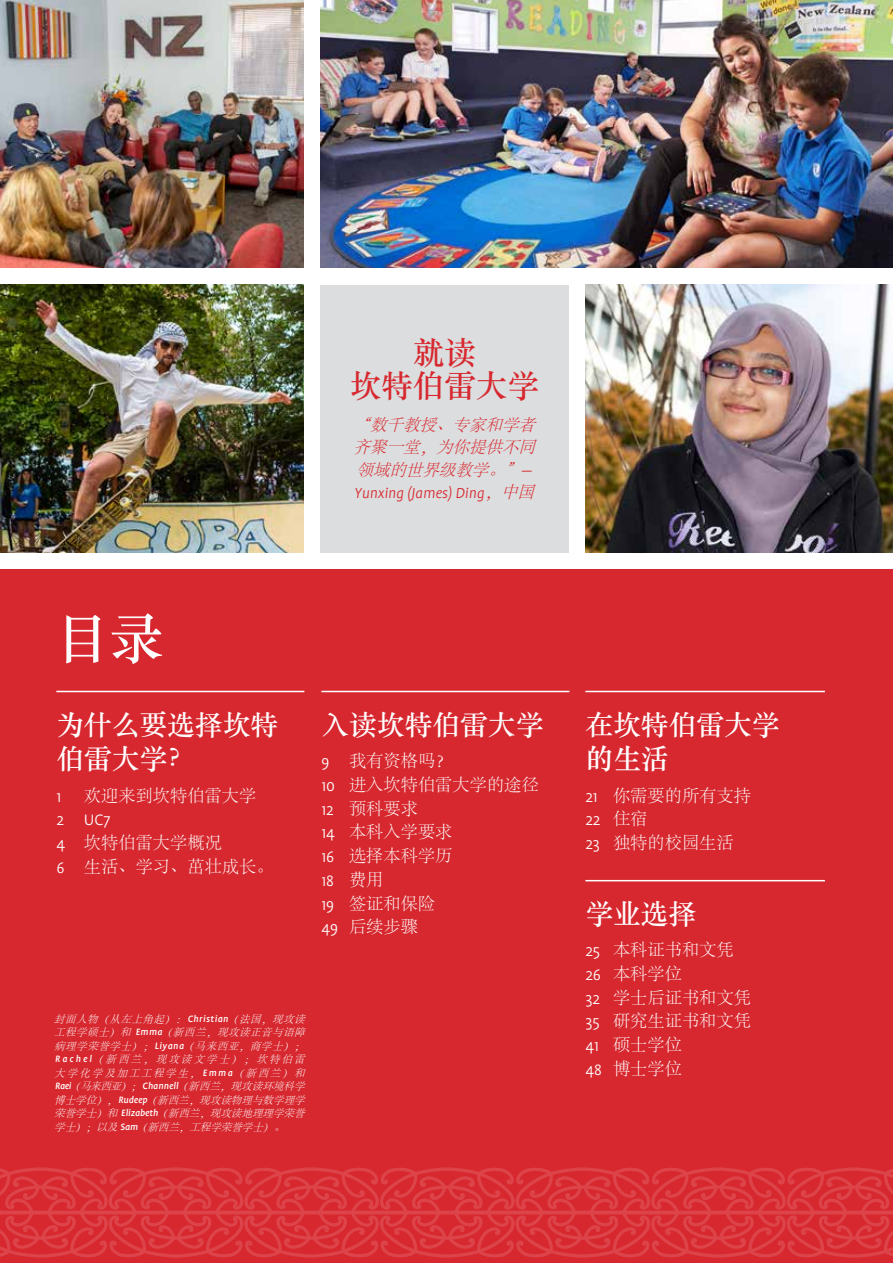
<style>
.page{position:relative;width:893px;height:1263px;background:#fff}
.page>*{position:absolute;margin:0;border:0;box-sizing:border-box;transform-origin:0 0}
.t1{font:54px "ST Songti SC Bold";color:#fff}
.t2{font:31.5px/33px "ST Songti SC Bold";color:#d7282f;text-align:center}
.t3{font:27.75px/34.5px "ST Songti SC Bold";color:#fff}
.t4{font:300 17.25px/23.7px "Adobe Song Std";color:#fff}
.t5{font:300 17.25px "Profile Pro";color:#fff}
.t6{font:italic 300 16.5px/22.5px "Adobe Song Std";color:#d7282f;text-align:justify}
.t7{font:italic 300 16.5px "Profile Pro";color:#d7282f}
.t8{font:italic 300 10.5px/13.5px "Adobe Song Std";color:#fff;text-align:justify}
.s1{font-family:"Profile Pro";font-style:normal}
.s2{font-family:"Adobe Song Std"}
.s3{font-family:"Profile Pro"}
.s4{font-family:"Profile Pro";font-weight:500}
.s5{font-style:normal}
</style>
<div class="page">
<div style="left:0;top:570px;width:893px;height:693px;background:#d7282f"></div>
<hr style="left:56px;top:691px;width:248px;height:1px;background:#fff">
<svg style="left:0;top:1167px;width:893px;height:91px"></svg>
<img style="left:0;top:0;width:303px;height:268px">
<img style="left:585px;top:285px;width:308px;height:268px">
<img style="left:0;top:285px;width:303px;height:268px">
<div style="left:320px;top:285px;width:248px;height:268px;background:#dcddde"></div>
<hr style="left:321px;top:691px;width:248px;height:1px;background:#fff">
<img style="left:320px;top:0;width:573px;height:268px">
<hr style="left:585px;top:691px;width:240px;height:1px;background:#fff">
<hr style="left:585px;top:880px;width:240px;height:1px;background:#fff">
<h2 class="t2" style="left:350px;top:336px;width:190px">就读<br>坎特伯雷大学</h2>
<h3 class="t6" style="left:354px;top:414px;width:188px">“数千教授、专家和学者齐聚一堂，为你提供不同领域的世界级教学。”<span class="s1">—</span></h3>
<h3 class="t7" style="left:355px;top:484px;width:186px">Yunxing (James) Ding<span class="s2">，中国</span></h3>
<h1 class="t1" style="left:55px;top:604px;width:110px">目录</h1>
<h3 class="t3" style="left:56px;top:707px;width:223px">为什么要选择坎特伯雷大学？</h3>
<h3 class="t5" style="left:56px;top:787px;width:6px">1</h3>
<h3 class="t4" style="left:84px;top:784px;width:174px">欢迎来到坎特伯雷大学</h3>
<h3 class="t5" style="left:56px;top:811px;width:56px">2 UC7</h3>
<h3 class="t4" style="left:56px;top:831px;width:219px"><span class="s3">4</span> 坎特伯雷大学概况<br><span class="s3">6</span> 生活、学习、茁壮成长。</h3>
<h3 class="t3" style="left:321px;top:707px;width:223px">入读坎特伯雷大学</h3>
<h3 class="t4" style="left:321px;top:749px;width:219px"><span class="s3">9</span> 我有资格吗？<br><span class="s3">10</span> 进入坎特伯雷大学的途径<br><span class="s3">12</span> 预科要求<br><span class="s3">14</span> 本科入学要求<br><span class="s3">16</span> 选择本科学历</h3>
<h3 class="t5" style="left:321px;top:871px;width:64px">18 <span class="s2">费用</span></h3>
<h3 class="t4" style="left:321px;top:892px;width:115px"><span class="s3">19</span> 签证和保险<br><span class="s3">49</span> 后续步骤</h3>
<p class="t8" style="left:54px;top:1012px;width:255px">封面人物（从左上角起）：<span class="s4">C h r i s t i a n</span> （法国，现攻读工程学硕士）和 <span class="s4">E m m a</span> （新西兰，现攻读正音与语障病理学荣誉学士）；<span class="s4">L i y a n a</span> （马来西亚，商学士）；<span class="s4">R a c h e l</span> （新西兰，现攻读文学士）；坎特伯雷大学化学及加工工程学生，<span class="s4">E m m a</span> （新西兰）和<span class="s4">R a e i</span> （马来西亚）；<span class="s4">C h a n n e l l</span> （新西兰，现攻读环境科学博士学位），<span class="s4">R u d e e p</span> （新西兰，现攻读物理与数学理学荣誉学士）和 <span class="s4">E l i z a b e t h</span> （新西兰，现攻读地理理学荣誉学士）；以及 <span class="s4">S a m</span> （新西兰，工程学荣誉学士）<span class="s5">。</span></p>
<h3 class="t3" style="left:585px;top:707px;width:196px">在坎特伯雷大学的生活</h3>
<h3 class="t4" style="left:585px;top:784px;width:167px"><span class="s3">21</span> 你需要的所有支持</h3>
<h3 class="t5" style="left:585px;top:811px;width:64px">22 <span class="s2">住宿</span></h3>
<h3 class="t4" style="left:585px;top:831px;width:150px"><span class="s3">23</span> 独特的校园生活</h3>
<h3 class="t3" style="left:585px;top:896px;width:112px">学业选择</h3>
<h3 class="t4" style="left:585px;top:939px;width:167px"><span class="s3">25</span> 本科证书和文凭<br><span class="s3">26</span> 本科学位<br><span class="s3">32</span> 学士后证书和文凭<br><span class="s3">35</span> 研究生证书和文凭<br><span class="s3">41</span> 硕士学位<br><span class="s3">48</span> 博士学位</h3>
</div>
